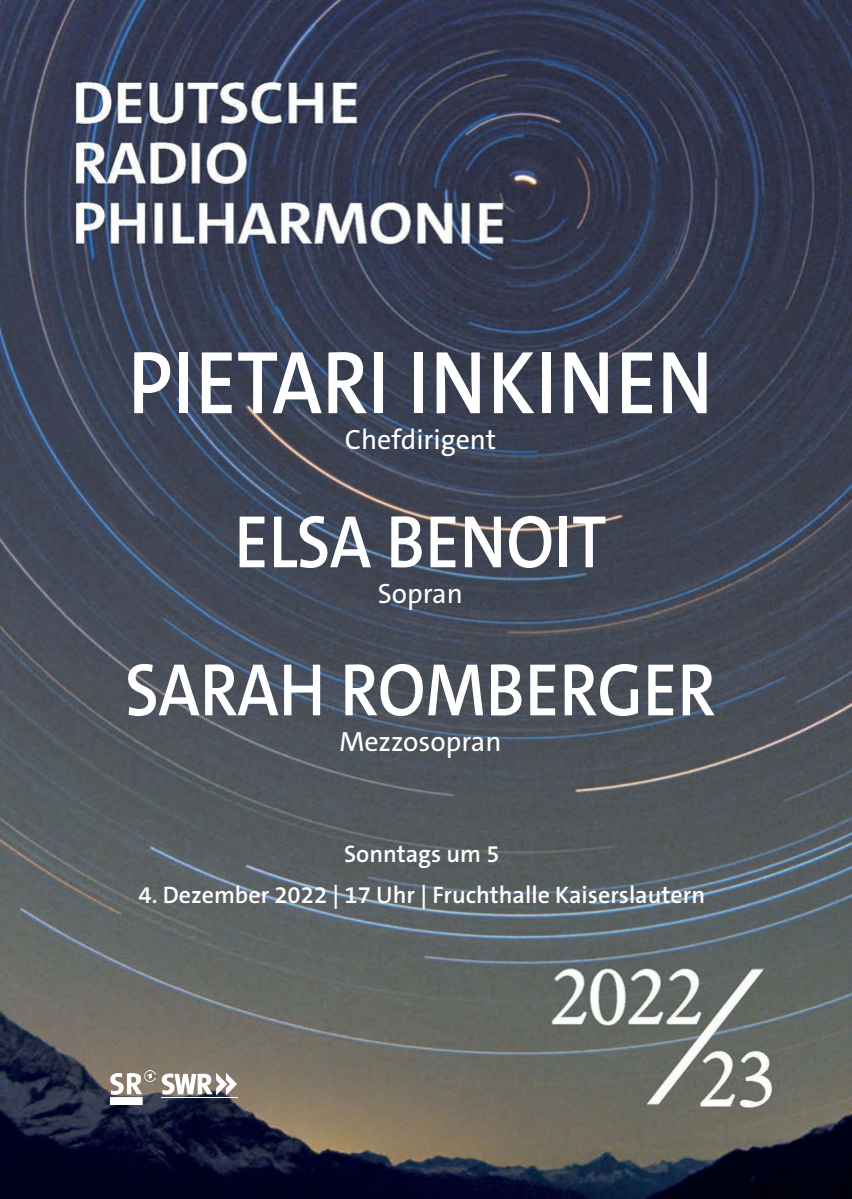
<style>
.page{position:relative;width:852px;height:1199px;background:#fff}
.page>*{position:absolute;margin:0;border:0;box-sizing:border-box;transform-origin:0 0}
.t1{font:600 90px "The Sans C5";color:#fff;scale:.9 1}
.t2{font:600 75px "The Sans C5";color:#fff;scale:.9 1}
.t3{font:28px "The Sans C5";color:#fff}
.t4{font:600 24px "The Sans C5";color:#fff}
</style>
<div class="page">
<img style="left:0;top:0;width:851px;height:1199px">
<svg style="left:161px;top:1072px;width:76px;height:23px"></svg>
<img style="left:110px;top:1070px;width:46px;height:34px">
<p class="t1" style="left:128px;top:325px;width:651px">PIETARI INKINEN</p>
<p class="t3" style="left:344px;top:422px;width:153px">Chefdirigent</p>
<p class="t2" style="left:234px;top:494px;width:415px">ELSA BENOIT</p>
<p class="t3" style="left:378px;top:576px;width:87px">Sopran</p>
<p class="t2" style="left:125px;top:642px;width:657px">SARAH ROMBERGER</p>
<p class="t3" style="left:339px;top:724px;width:163px">Mezzosopran</p>
<p class="t4" style="left:344px;top:838px;width:157px">Sonntags um 5</p>
<p class="t4" style="left:138px;top:879px;width:568px">4. Dezember 2022 | 17 Uhr | Fruchthalle Kaiserslautern</p>
</div>
